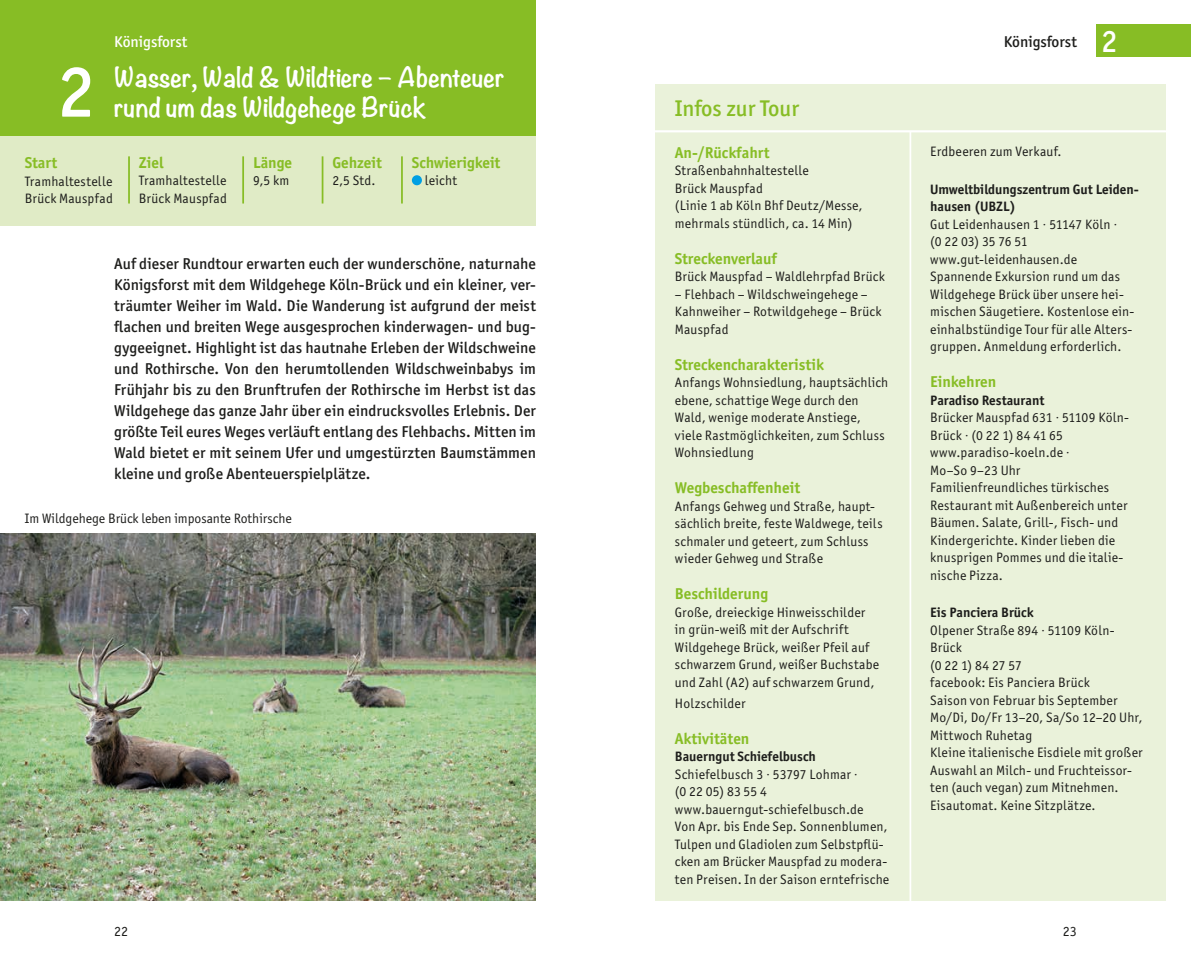
<style>
.page{position:relative;width:1191px;height:968px;background:#fff}
.page>*{position:absolute;margin:0;border:0;box-sizing:border-box;transform-origin:0 0}
.t1{font:500 73.5px "Officina Sans ITC Pro";color:#fff}
.t2{font:700 24.5px/29.8px "Noteworthy";color:#fff}
.t3{font:500 22.75px "Officina Sans ITC Pro";color:#87bd25}
.t4{font:500 15.75px/21px "Officina Sans ITC Pro";letter-spacing:.005em;color:#1d1d1b;text-align:justify}
.t5{font:700 15.75px "Officina Sans ITC Pro";color:#87bd25}
.t6{font:500 15.75px "Officina Sans ITC Pro";color:#fff}
.t7{font:14px "Officina Sans ITC Pro";color:#1d1d1b}
.t8{font:13.65px/17.5px "Officina Sans ITC Pro";letter-spacing:.015em;color:#1d1d1b}
.t9{font:700 13.65px/17.5px "Officina Sans ITC Pro";color:#1d1d1b}
.s1{font-size:31.5px;color:#fff}
</style>
<div class="page">
<div style="left:1096px;top:25px;width:95px;height:32px;background:#87bd25"></div>
<div style="left:655px;top:84px;width:510px;height:816px;background:#eaf2da"></div>
<hr style="left:909px;top:132px;width:2px;height:768px;background:#fff">
<hr style="left:655px;top:130px;width:511px;height:2px;background:#fff">
<img style="left:0;top:533px;width:536px;height:367px">
<div style="left:0;top:0;width:536px;height:136px;background:#87bd25"></div>
<div style="left:0;top:136px;width:536px;height:90px;background:#e0ebc6"></div>
<div style="left:413px;top:176px;width:8px;height:8px;background:#009fe3;border-radius:50%"></div>
<div style="left:412px;top:175px;width:10px;height:10px;border:2px solid #009fe3;border-radius:50%"></div>
<hr style="left:128px;top:156px;width:2px;height:47px;background:#87bd25">
<hr style="left:242px;top:156px;width:2px;height:47px;background:#87bd25">
<hr style="left:322px;top:156px;width:1px;height:47px;background:#87bd25">
<hr style="left:401px;top:156px;width:2px;height:47px;background:#87bd25">
<p class="t6" style="left:114px;top:32px;width:75px">Königsforst</p>
<h1 class="t1" style="left:57px;top:47px;width:39px">2</h1>
<h2 class="t2" style="left:114px;top:62px;width:392px">Wasser, Wald &amp; Wildtiere – Abenteuer rund um das Wildgehege Brück</h2>
<p class="t5" style="left:253px;top:153px;width:41px">Länge</p>
<p class="t8" style="left:253px;top:172px;width:38px">9,5 km</p>
<p class="t5" style="left:139px;top:153px;width:26px">Ziel</p>
<p class="t8" style="left:139px;top:172px;width:90px">Tramhaltestelle<br>Brück Mauspfad</p>
<p class="t5" style="left:332px;top:153px;width:51px">Gehzeit</p>
<p class="t8" style="left:332px;top:172px;width:45px">2,5 Std.</p>
<p class="t5" style="left:412px;top:153px;width:90px">Schwierigkeit</p>
<p class="t8" style="left:425px;top:172px;width:34px">leicht</p>
<p class="t5" style="left:25px;top:153px;width:34px">Start</p>
<p class="t8" style="left:25px;top:172px;width:90px">Tramhaltestelle<br>Brück Mauspfad</p>
<p class="t4" style="left:114px;top:252px;width:423px">Auf dieser Rundtour erwarten euch der wunderschöne, naturnahe Königsforst mit dem Wildgehege Köln-Brück und ein kleiner, ver&shy;träumter Weiher im Wald. Die Wanderung ist aufgrund der meist flachen und breiten Wege ausgesprochen kinderwagen- und bug&shy;gygeeignet. Highlight ist das hautnahe Erleben der Wildschweine und Rothirsche. Von den herumtollenden Wildschweinbabys im Frühjahr bis zu den Brunftrufen der Rothirsche im Herbst ist das Wildgehege das ganze Jahr über ein eindrucksvolles Erlebnis. Der größte Teil eures Weges verläuft entlang des Flehbachs. Mitten im Wald bietet er mit seinem Ufer und umgestürzten Baumstämmen kleine und große Abenteuerspielplätze.</p>
<p class="t8" style="left:25px;top:509px;width:268px">Im Wildgehege Brück leben imposante Rothirsche</p>
<h3 class="t3" style="left:675px;top:94px;width:126px">Infos zur Tour</h3>
<p class="t5" style="left:675px;top:143px;width:96px">An-/Rückfahrt</p>
<p class="t8" style="left:675px;top:162px;width:189px">Straßenbahnhaltestelle<br>Brück Mauspfad<br>(Linie 1 ab Köln Bhf Deutz/Messe, mehrmals stündlich, ca. 14 Min)</p>
<p class="t5" style="left:675px;top:248px;width:104px">Streckenverlauf</p>
<p class="t8" style="left:675px;top:268px;width:211px">Brück Mauspfad – Waldlehrpfad Brück</p>
<p class="t8" style="left:675px;top:285px;width:208px">– Flehbach – Wildschweingehege –<br>Kahnweiher – Rotwildgehege – Brück<br>Mauspfad</p>
<p class="t5" style="left:675px;top:354px;width:151px">Streckencharakteristik</p>
<p class="t8" style="left:675px;top:374px;width:215px">Anfangs Wohnsiedlung, hauptsächlich ebene, schattige Wege durch den<br>Wald, wenige moderate Anstiege, viele Rastmöglichkeiten, zum Schluss<br>Wohnsiedlung</p>
<p class="t5" style="left:675px;top:478px;width:127px">Wegbeschaffenheit</p>
<p class="t8" style="left:675px;top:497px;width:209px">Anfangs Gehweg und Straße, haupt&shy;sächlich breite, feste Waldwege, teils schmaler und geteert, zum Schluss wieder Gehweg und Straße</p>
<p class="t5" style="left:675px;top:584px;width:95px">Beschilderung</p>
<p class="t8" style="left:675px;top:603px;width:206px">Große, dreieckige Hinweisschilder in grün-weiß mit der Aufschrift Wildgehege Brück, weißer Pfeil auf schwarzem Grund, weißer Buchstabe und Zahl (A2) auf schwarzem Grund,</p>
<p class="t8" style="left:675px;top:694px;width:72px">Holzschilder</p>
<p class="t5" style="left:675px;top:728px;width:76px">Aktivitäten</p>
<p class="t9" style="left:675px;top:747px;width:142px">Bauerngut Schiefelbusch</p>
<p class="t8" style="left:675px;top:765px;width:216px">Schiefelbusch 3 · 53797 Lohmar ·<br>(0 22 05) 83 55 4 www.bauerngut-schiefelbusch.de<br>Von Apr. bis Ende Sep. Sonnenblumen, Tulpen und Gladiolen zum Selbstpflü&shy;cken am Brücker Mauspfad zu modera&shy;ten Preisen. In der Saison erntefrische</p>
<p class="t4" style="left:1003px;top:31px;width:115px">Königsforst <span class="s1">2</span></p>
<p class="t8" style="left:930px;top:143px;width:133px">Erdbeeren zum Verkauf.</p>
<p class="t9" style="left:930px;top:180px;width:210px">Umweltbildungszentrum Gut Leiden&shy;hausen (UBZL)</p>
<p class="t8" style="left:930px;top:215px;width:206px">Gut Leidenhausen 1 · 51147 Köln ·<br>(0 22 03) 35 76 51 www.gut-leidenhausen.de<br>Spannende Exkursion rund um das<br>Wildgehege Brück über unsere hei&shy;mischen Säugetiere. Kostenlose ein&shy;einhalbstündige Tour für alle Alters&shy;gruppen. Anmeldung erforderlich.</p>
<p class="t5" style="left:930px;top:372px;width:67px">Einkehren</p>
<p class="t9" style="left:930px;top:391px;width:116px">Paradiso Restaurant</p>
<p class="t8" style="left:930px;top:409px;width:200px">Brücker Mauspfad 631 · 51109 Köln-<br>Brück · (0 22 1) 84 41 65 www.paradiso-koeln.de ·<br>Mo–So 9–23 Uhr<br>Familienfreundliches türkisches<br>Restaurant mit Außenbereich unter<br>Bäumen. Salate, Grill-, Fisch- und<br>Kindergerichte. Kinder lieben die knusprigen Pommes und die italie&shy;nische Pizza.</p>
<p class="t9" style="left:930px;top:603px;width:105px">Eis Panciera Brück</p>
<p class="t8" style="left:930px;top:621px;width:214px">Olpener Straße 894 · 51109 Köln-<br>Brück<br>(0 22 1) 84 27 57<br>facebook: Eis Panciera Brück<br>Saison von Februar bis September<br>Mo/Di, Do/Fr 13–20, Sa/So 12–20 Uhr,<br>Mittwoch Ruhetag<br>Kleine italienische Eisdiele mit großer<br>Auswahl an Milch- und Fruchteissor&shy;ten (auch vegan) zum Mitnehmen.<br>Eisautomat. Keine Sitzplätze.</p>
<p class="t7" style="left:114px;top:922px;width:15px">22</p>
<p class="t7" style="left:1062px;top:922px;width:15px">23</p>
</div>
